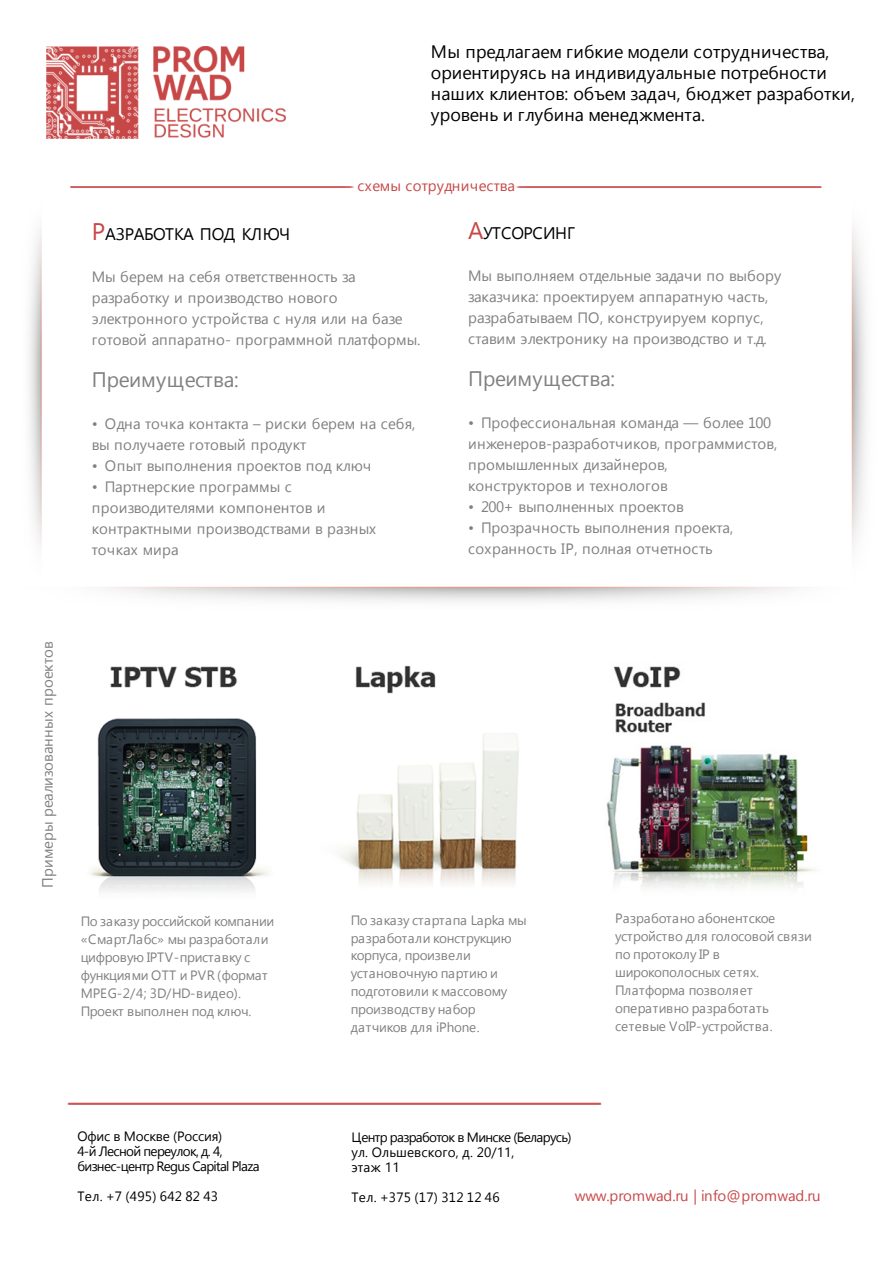
<style>
.page{position:relative;width:893px;height:1263px;background:#fff}
.page>*{position:absolute;margin:0;border:0;box-sizing:border-box;transform-origin:0 0}
.t1{font:21px "Segoe UI";letter-spacing:-.01em;color:#808080}
.t2{font:18px/21px "Segoe UI";color:#000}
.t3{font:16.8px "Segoe UI";letter-spacing:-.025em;color:#000}
.t4{font:15px/21px "Segoe UI";letter-spacing:.01em;color:#808080}
.t5{font:15px "Segoe UI";letter-spacing:-.005em;color:#c74747}
.t6{font:15px "Segoe UI";letter-spacing:.015em;color:#c74747}
.t7{font:13.5px/18px "Segoe UI";letter-spacing:-.02em;color:#808080}
.t8{font:13.5px/15px "Segoe UI";letter-spacing:-.05em;color:#010101}
.t9{font:13.5px/15px "Segoe UI";letter-spacing:-.05em;color:#000}
.t10{font:13.5px "Segoe UI";letter-spacing:.005em;color:#000}
.t11{font:13.5px "Segoe UI";letter-spacing:.015em;color:#010101}
.s1{font-size:24px;color:#c74747}
</style>
<div class="page">
<img style="left:29px;top:186px;width:838px;height:918px">
<img style="left:64px;top:642px;width:230px;height:258px">
<img style="left:320px;top:642px;width:230px;height:258px">
<img style="left:591px;top:642px;width:231px;height:258px">
<img style="left:46px;top:47px;width:239px;height:92px">
<p class="t2" style="left:431px;top:41px;width:425px">Мы предлагаем гибкие модели сотрудничества, ориентируясь на индивидуальные потребности наших клиентов: объем задач, бюджет разработки, уровень и глубина менеджмента.</p>
<p class="t6" style="left:357px;top:175px;width:159px">схемы сотрудничества</p>
<p class="t3" style="left:92px;top:222px;width:200px"><span class="s1">Р</span>АЗРАБОТКА ПОД КЛЮЧ</p>
<p class="t4" style="left:92px;top:265px;width:330px">Мы берем на себя ответственность за разработку и производство нового электронного устройства с нуля или на базе готовой аппаратно- программной платформы.</p>
<p class="t1" style="left:92px;top:365px;width:149px">Преимущества:</p>
<p class="t4" style="left:92px;top:412px;width:325px">• Одна точка контакта – риски берем на себя, вы получаете готовый продукт</p>
<p class="t4" style="left:92px;top:454px;width:281px">• Опыт выполнения проектов под ключ</p>
<p class="t4" style="left:92px;top:475px;width:286px">• Партнерские программы с производителями компонентов и контрактными производствами в разных точках мира</p>
<p class="t3" style="left:468px;top:221px;width:108px"><span class="s1">А</span>УТСОРСИНГ</p>
<p class="t4" style="left:468px;top:264px;width:315px">Мы выполняем отдельные задачи по выбору заказчика: проектируем аппаратную часть, разрабатываем ПО, конструируем корпус, ставим электронику на производство и т.д.</p>
<p class="t1" style="left:468px;top:364px;width:149px">Преимущества:</p>
<p class="t4" style="left:468px;top:411px;width:311px">• Профессиональная команда — более 100 инженеров-разработчиков, программистов, промышленных дизайнеров,<br>конструкторов и технологов</p>
<p class="t4" style="left:468px;top:495px;width:217px">• 200+ выполненных проектов</p>
<p class="t4" style="left:468px;top:516px;width:267px">• Прозрачность выполнения проекта, сохранность IP, полная отчетность</p>
<p class="t4" style="left:36px;top:888px;width:248px;rotate:-90deg">Примеры реализованных проектов</p>
<p class="t7" style="left:81px;top:912px;width:195px">По заказу российской компании «СмартЛабс» мы разработали цифровую IPTV-приставку с функциями ОТТ и PVR (формат<br>MPEG-2/4; 3D/HD-видео).<br>Проект выполнен под ключ.</p>
<p class="t7" style="left:351px;top:910px;width:177px">По заказу стартапа Lapka мы разработали конструкцию корпуса, произвели установочную партию и подготовили к массовому производству набор датчиков для iPhone.</p>
<p class="t7" style="left:615px;top:909px;width:198px">Разработано абонентское устройство для голосовой связи по протоколу IP в широкополосных сетях.<br>Платформа позволяет оперативно разработать сетевые VoIP-устройства.</p>
<p class="t8" style="left:77px;top:1128px;width:184px">Офис в Москве (Россия)<br>4-й Лесной переулок, д. 4, бизнес-центр Regus Capital Plaza</p>
<p class="t11" style="left:77px;top:1187px;width:142px">Тел. +7 (495) 642 82 43</p>
<p class="t9" style="left:351px;top:1129px;width:222px">Центр разработок в Минске (Беларусь) ул. Ольшевского, д. 20/11,<br>этаж 11</p>
<p class="t10" style="left:351px;top:1187px;width:150px">Тел. +375 (17) 312 12 46</p>
<p class="t5" style="left:575px;top:1186px;width:247px">www.promwad.ru | info@promwad.ru</p>
</div>
